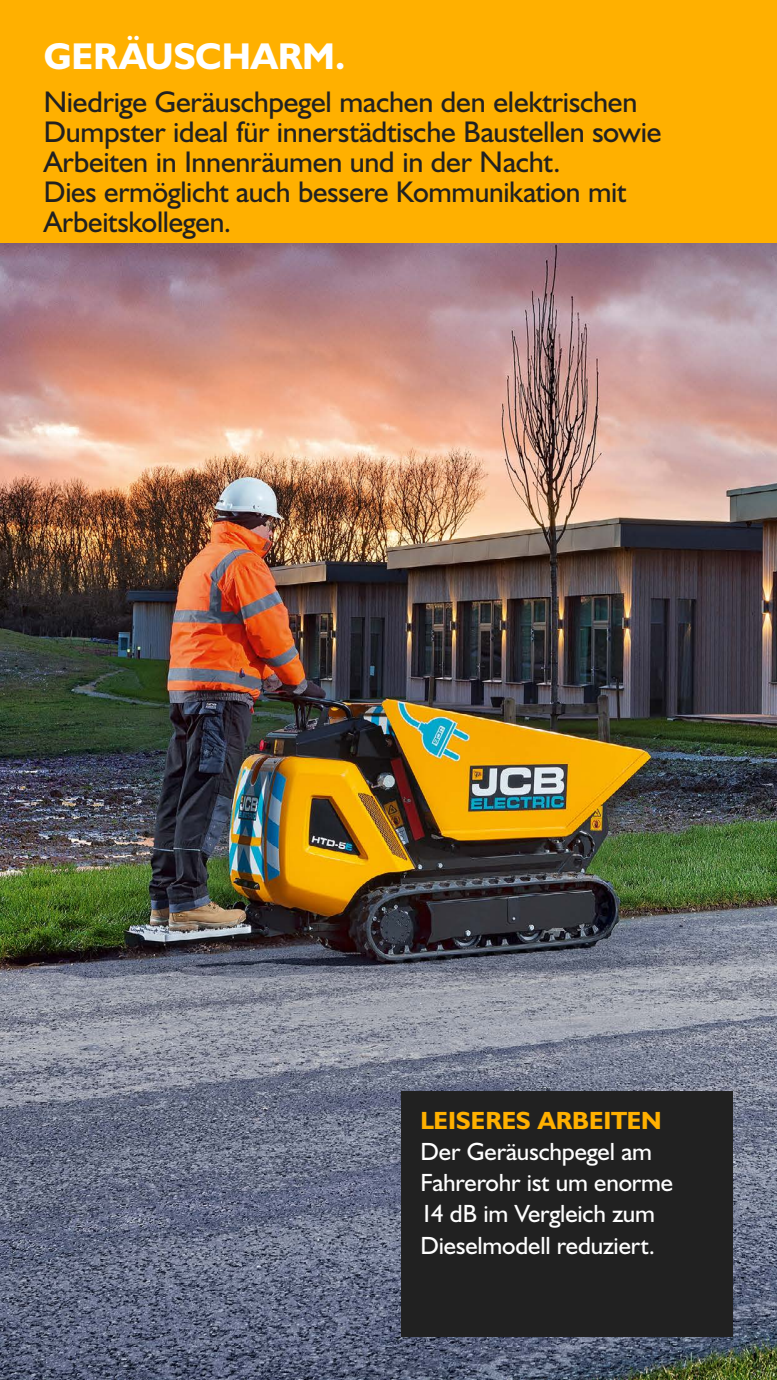
<style>
.page{position:relative;width:777px;height:1380px;background:#fff}
.page>*{position:absolute;margin:0;border:0;box-sizing:border-box;transform-origin:0 0}
.t1{font:700 37.5px "JCB Euro";letter-spacing:-.005em;color:#fff}
.t2{font:30px/30px "JCB Euro Roman";letter-spacing:-.01em;color:#212121}
.t3{font:25px/31.2px "JCB Euro Roman";letter-spacing:-.005em;color:#fff}
.t4{font:700 25px "JCB Euro";color:#ffb000}
</style>
<div class="page">
<img style="left:0;top:243px;width:776px;height:1137px">
<div style="left:0;top:0;width:776px;height:243px;background:#ffb000"></div>
<div style="left:401px;top:1091px;width:331px;height:245px;background:#212121"></div>
<p class="t1" style="left:44px;top:33px;width:303px">GERÄUSCHARM.</p>
<p class="t2" style="left:44px;top:87px;width:618px">Niedrige Geräuschpegel machen den elektrischen Dumpster ideal für innerstädtische Baustellen sowie Arbeiten in Innenräumen und in der Nacht.<br>Dies ermöglicht auch bessere Kommunikation mit Arbeitskollegen.</p>
<p class="t4" style="left:420px;top:1105px;width:243px">LEISERES ARBEITEN</p>
<p class="t3" style="left:420px;top:1135px;width:254px">Der Geräuschpegel am<br>Fahrerohr ist um enorme<br>14 dB im Vergleich zum<br>Dieselmodell reduziert.</p>
</div>
